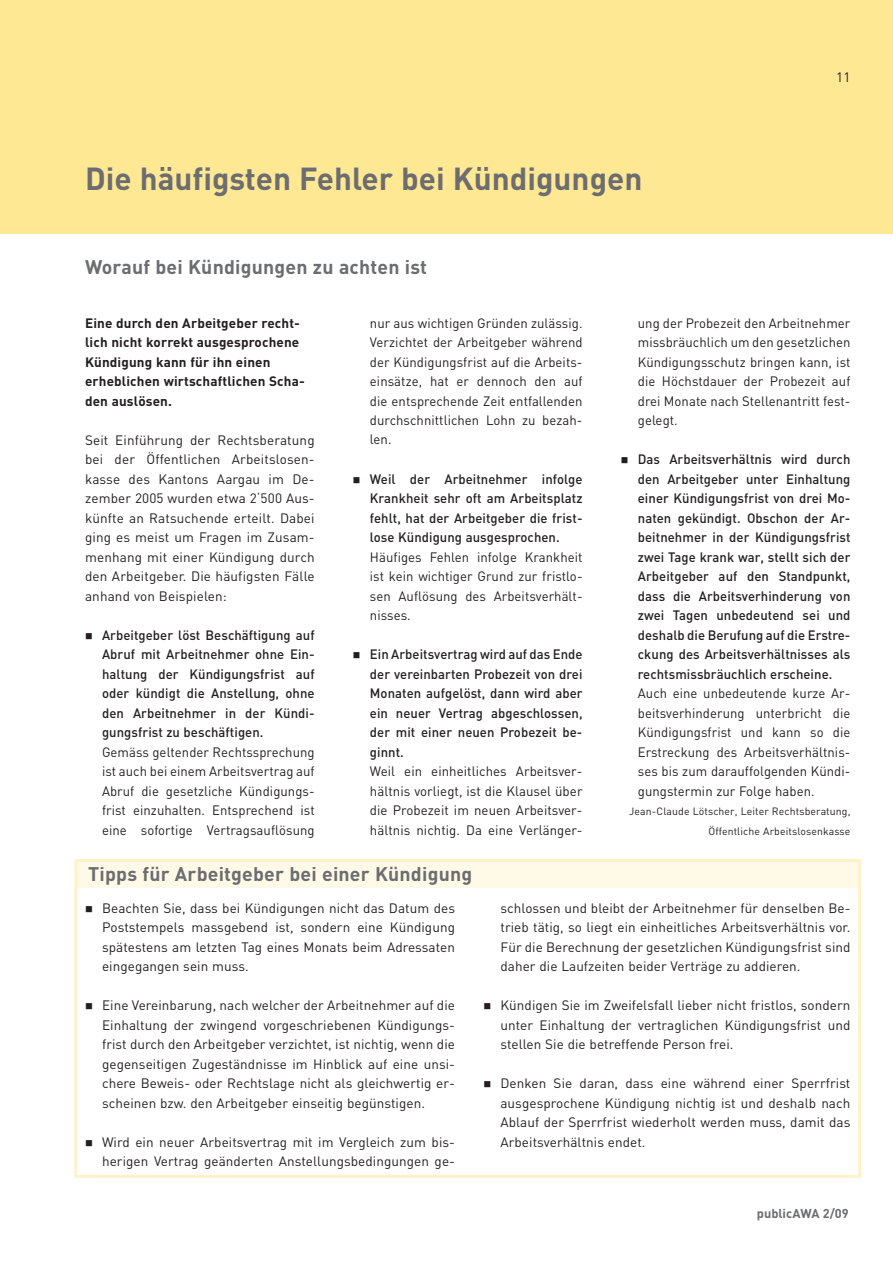
<style>
.page{position:relative;width:893px;height:1263px;background:#fff}
.page>*{position:absolute;margin:0;border:0;box-sizing:border-box;transform-origin:0 0}
.t1{font:700 31.5px "DIN";color:#6c6d70}
.t2{font:700 19.5px "DIN";letter-spacing:.01em;color:#6c6d70}
.t3{font:13.5px/19.5px "DIN";letter-spacing:.005em;color:#231f20;text-align:justify}
.t4{font:500 13.5px/19.5px "DIN";letter-spacing:.005em;color:#231f20;text-align:justify}
.t5{font:700 13.5px/19.5px "DIN";letter-spacing:.01em;color:#231f20}
.t6{font:700 12.75px "DIN";color:#6c6d70}
.t7{font:10.5px/19.5px "DIN";letter-spacing:.01em;color:#231f20;text-align:right}
</style>
<div class="page">
<div style="left:0;top:0;width:893px;height:234px;background:#ffe894"></div>
<div style="left:76px;top:860px;width:784px;height:28px;background:#fefae7"></div>
<div style="left:74px;top:859px;width:787px;height:319px;border:3px solid #fef3c8"></div>
<h1 class="t1" style="left:85px;top:158px;width:559px">Die häufigsten Fehler bei Kündigungen</h1>
<h2 class="t2" style="left:85px;top:254px;width:343px">Worauf bei Kündigungen zu achten ist</h2>
<p class="t3" style="left:836px;top:67px;width:16px">11</p>
<p class="t5" style="left:85px;top:312px;width:221px">Eine durch den Arbeitgeber recht&shy;lich nicht korrekt ausgesprochene<br>Kündigung kann für ihn einen erheblichen wirtschaftlichen Scha&shy;den auslösen.</p>
<p class="t3" style="left:85px;top:430px;width:231px">Seit Einführung der Rechtsberatung bei der Öffentlichen Arbeitslosen&shy;kasse des Kantons Aargau im De&shy;zember 2005 wurden etwa 2‘500 Aus&shy;künfte an Ratsuchende erteilt. Dabei ging es meist um Fragen im Zusam&shy;menhang mit einer Kündigung durch den Arbeitgeber. Die häufigsten Fälle anhand von Beispielen:</p>
<p class="t4" style="left:102px;top:624px;width:214px;text-indent:-17px">■ Arbeitgeber löst Beschäftigung auf Abruf mit Arbeitnehmer ohne Ein&shy;haltung der Kündigungsfrist auf oder kündigt die Anstellung, ohne den Arbeitnehmer in der Kündi&shy;gungsfrist zu beschäftigen.</p>
<p class="t3" style="left:102px;top:742px;width:214px">Gemäss geltender Rechtssprechung ist auch bei einem Arbeitsvertrag auf Abruf die gesetzliche Kündigungs&shy;frist einzuhalten. Entsprechend ist eine sofortige Vertragsauflösung</p>
<p class="t3" style="left:370px;top:313px;width:214px">nur aus wichtigen Gründen zulässig.<br>Verzichtet der Arbeitgeber während der Kündigungsfrist auf die Arbeits&shy;einsätze, hat er dennoch den auf die entsprechende Zeit entfallenden durchschnittlichen Lohn zu bezah&shy;len.</p>
<p class="t4" style="left:370px;top:468px;width:214px;text-indent:-17px">■ Weil der Arbeitnehmer infolge Krankheit sehr oft am Arbeitsplatz fehlt, hat der Arbeitgeber die frist&shy;lose Kündigung ausgesprochen.</p>
<p class="t3" style="left:370px;top:547px;width:214px">Häufiges Fehlen infolge Krankheit ist kein wichtiger Grund zur fristlo&shy;sen Auflösung des Arbeitsverhält&shy;nisses.</p>
<p class="t4" style="left:370px;top:644px;width:214px;text-indent:-17px">■ Ein Arbeitsvertrag wird auf das Ende der vereinbarten Probezeit von drei Monaten aufgelöst, dann wird aber ein neuer Vertrag abgeschlossen, der mit einer neuen Probezeit be&shy;ginnt.</p>
<p class="t3" style="left:370px;top:761px;width:214px">Weil ein einheitliches Arbeitsver&shy;hältnis vorliegt, ist die Klausel über die Probezeit im neuen Arbeitsver&shy;hältnis nichtig. Da eine Verlänger-</p>
<h2 class="t2" style="left:88px;top:861px;width:385px">Tipps für Arbeitgeber bei einer Kündigung</h2>
<p class="t3" style="left:638px;top:313px;width:214px">ung der Probezeit den Arbeitnehmer missbräuchlich um den gesetzlichen Kündigungsschutz bringen kann, ist die Höchstdauer der Probezeit auf drei Monate nach Stellenantritt fest&shy;gelegt.</p>
<p class="t4" style="left:638px;top:449px;width:214px;text-indent:-17px">■ Das Arbeitsverhältnis wird durch den Arbeitgeber unter Einhaltung einer Kündigungsfrist von drei Mo&shy;naten gekündigt. Obschon der Ar&shy;beitnehmer in der Kündigungsfrist zwei Tage krank war, stellt sich der Arbeitgeber auf den Standpunkt, dass die Arbeitsverhinderung von zwei Tagen unbedeutend sei und deshalb die Berufung auf die Erstre&shy;ckung des Arbeitsverhältnisses als rechtsmissbräuchlich erscheine.</p>
<p class="t3" style="left:638px;top:683px;width:214px">Auch eine unbedeutende kurze Ar&shy;beitsverhinderung unterbricht die Kündigungsfrist und kann so die Erstreckung des Arbeitsverhältnis&shy;ses bis zum darauffolgenden Kündi&shy;gungstermin zur Folge haben.</p>
<p class="t7" style="left:629px;top:801px;width:223px">Jean-Claude Lötscher, Leiter Rechtsberatung,<br>Öffentliche Arbeitslosenkasse</p>
<p class="t3" style="left:102px;top:898px;width:354px;text-indent:-17px">■ Beachten Sie, dass bei Kündigungen nicht das Datum des Poststempels massgebend ist, sondern eine Kündigung spätestens am letzten Tag eines Monats beim Adressaten eingegangen sein muss.</p>
<p class="t3" style="left:102px;top:995px;width:354px;text-indent:-17px">■ Eine Vereinbarung, nach welcher der Arbeitnehmer auf die Einhaltung der zwingend vorgeschriebenen Kündigungs&shy;frist durch den Arbeitgeber verzichtet, ist nichtig, wenn die gegenseitigen Zugeständnisse im Hinblick auf eine unsi&shy;chere Beweis- oder Rechtslage nicht als gleichwertig er&shy;scheinen bzw. den Arbeitgeber einseitig begünstigen.</p>
<p class="t3" style="left:85px;top:1132px;width:371px;text-align:right">■ Wird ein neuer Arbeitsvertrag mit im Vergleich zum bis&shy;herigen Vertrag geänderten Anstellungsbedingungen ge-</p>
<p class="t3" style="left:500px;top:898px;width:352px">schlossen und bleibt der Arbeitnehmer für denselben Be&shy;trieb tätig, so liegt ein einheitliches Arbeitsverhältnis vor.<br>Für die Berechnung der gesetzlichen Kündigungsfrist sind daher die Laufzeiten beider Verträge zu addieren.</p>
<p class="t3" style="left:500px;top:995px;width:351px;text-indent:-17px">■ Kündigen Sie im Zweifelsfall lieber nicht fristlos, sondern unter Einhaltung der vertraglichen Kündigungsfrist und stellen Sie die betreffende Person frei.</p>
<p class="t3" style="left:500px;top:1073px;width:351px;text-indent:-17px">■ Denken Sie daran, dass eine während einer Sperrfrist ausgesprochene Kündigung nichtig ist und deshalb nach Ablauf der Sperrfrist wiederholt werden muss, damit das Arbeitsverhältnis endet.</p>
<p class="t6" style="left:757px;top:1205px;width:93px">publicAWA 2/09</p>
</div>
